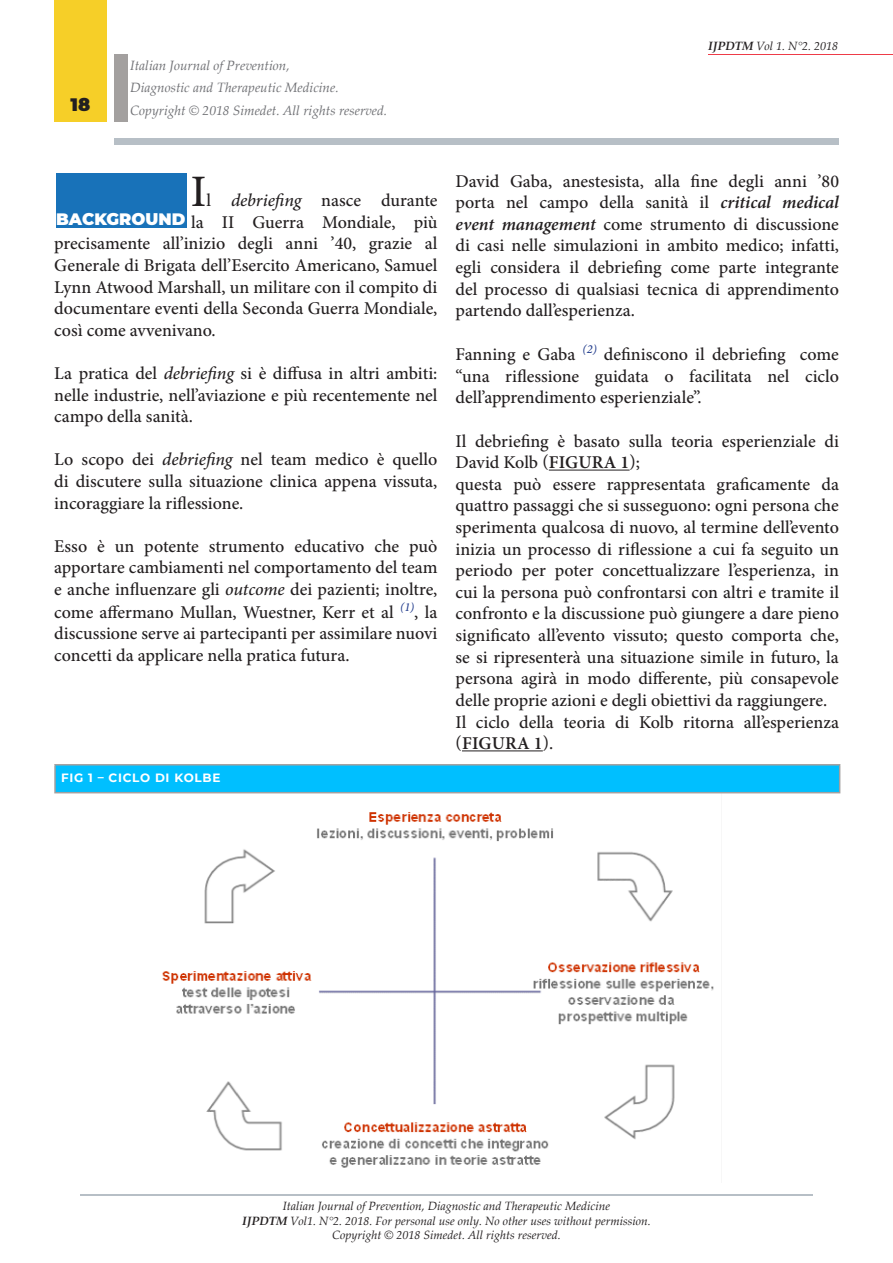
<style>
.page{position:relative;width:893px;height:1263px;background:#fff}
.page>*{position:absolute;margin:0;border:0;box-sizing:border-box;transform-origin:0 0}
.t1{font:500 45px "Minion Pro";color:#231f20}
.t2{font:500 18px/21.6px "Minion Pro";color:#231f20;text-align:justify}
.t3{font:900 18px "Montserrat";color:#231f20}
.t4{font:900 16.5px "Montserrat";color:#fff}
.t5{font:italic 13.5px/22.5px "Palatino Linotype";color:#6f7074}
.t6{font:italic 12px/14.4px "Palatino Linotype";color:#231f20;text-align:center}
.t7{font:700 12px "Montserrat";letter-spacing:.06em;color:#fff}
.s1{font-weight:700}
.s2{font-style:italic}
.s3{font-weight:600;font-style:italic}
.s4{font-weight:600}
</style>
<div class="page">
<div style="left:54px;top:0;width:53px;height:122px;background:#f6cf28"></div>
<div style="left:115px;top:54px;width:13px;height:68px;background:#a3a09f"></div>
<div style="left:115px;top:138px;width:724px;height:7px;background:#b7bfc6"></div>
<hr style="left:80px;top:1194px;width:733px;height:2px;background:#b7bfc6">
<hr style="left:708px;top:54px;width:185px;height:1px;background:#ee3b48">
<div style="left:56px;top:173px;width:131px;height:55px;background:#1872b9"></div>
<hr style="left:549px;top:470px;width:81px;height:1px;background:#231f20">
<hr style="left:462px;top:750px;width:81px;height:1px;background:#231f20">
<img style="left:155px;top:793px;width:566px;height:375px">
<div style="left:55px;top:765px;width:785px;height:28px;background:#00bfff"></div>
<hr style="left:54px;top:764px;width:786px;height:1px;background:#a3a09f">
<hr style="left:54px;top:765px;width:2px;height:27px;background:#a3a09f">
<svg style="left:839px;top:765px;width:1px;height:27px"></svg>
<hr style="left:54px;top:792px;width:786px;height:1px;background:#a3a09f">
<p class="t3" style="left:70px;top:91px;width:21px">18</p>
<p class="t5" style="left:130px;top:53px;width:258px">Italian Journal of Prevention,<br>Diagnostic and Therapeutic Medicine.<br>Copyright © 2018 Simedet. All rights reserved.</p>
<p class="t6" style="left:708px;top:38px;width:132px"><span class="s1">IJPDTM</span> Vol 1. N°2. 2018</p>
<h1 class="t1" style="left:191px;top:161px;width:17px">I</h1>
<p class="t2" style="left:207px;top:190px;width:232px">l <span class="s2">debriefing</span> nasce durante</p>
<p class="t2" style="left:191px;top:211px;width:248px">la II Guerra Mondiale, più</p>
<p class="t2" style="left:54px;top:233px;width:385px">precisamente all’inizio degli anni ’40, grazie al</p>
<p class="t2" style="left:54px;top:254px;width:385px">Generale di Brigata dell’Esercito Americano, Samuel</p>
<p class="t2" style="left:54px;top:276px;width:385px">Lynn Atwood Marshall, un militare con il compito di</p>
<p class="t2" style="left:54px;top:298px;width:385px">documentare eventi della Seconda Guerra Mondiale,</p>
<p class="t2" style="left:54px;top:319px;width:163px">così come avvenivano.</p>
<p class="t2" style="left:54px;top:362px;width:385px">La pratica del <span class="s2">debriefing</span> si è diffusa in altri ambiti: nelle industrie, nell’aviazione e più recentemente nel campo della sanità.</p>
<p class="t2" style="left:54px;top:449px;width:385px">Lo scopo dei <span class="s2">debriefing</span> nel team medico è quello di discutere sulla situazione clinica appena vissuta, incoraggiare la riflessione.</p>
<p class="t2" style="left:54px;top:535px;width:385px">Esso è un potente strumento educativo che può apportare cambiamenti nel comportamento del team e anche influenzare gli <span class="s2">outcome</span> dei pazienti; inoltre, come affermano Mullan, Wuestner, Kerr et al <sup>(1)</sup>, la discussione serve ai partecipanti per assimilare nuovi concetti da applicare nella pratica futura.</p>
<p class="t4" style="left:56px;top:207px;width:131px">BACKGROUND</p>
<p class="t7" style="left:61px;top:769px;width:161px">FIG 1 – CICLO DI KOLBE</p>
<p class="t2" style="left:455px;top:170px;width:385px">David Gaba, anestesista, alla fine degli anni ’80 porta nel campo della sanità il <span class="s3">critical medical event management</span> come strumento di discussione di casi nelle simulazioni in ambito medico; infatti, egli considera il debriefing come parte integrante del processo di qualsiasi tecnica di apprendimento partendo dall’esperienza.</p>
<p class="t2" style="left:455px;top:344px;width:385px">Fanning e Gaba <sup>(2)</sup> definiscono il debriefing come “una riflessione guidata o facilitata nel ciclo dell’apprendimento esperienziale”.</p>
<p class="t2" style="left:455px;top:430px;width:385px;text-align:left">Il debriefing è basato sulla teoria esperienziale di David Kolb (<span class="s4">FIGURA 1</span>);<br>questa può essere rappresentata graficamente da quattro passaggi che si susseguono: ogni persona che sperimenta qualcosa di nuovo, al termine dell’evento inizia un processo di riflessione a cui fa seguito un periodo per poter concettualizzare l’esperienza, in cui la persona può confrontarsi con altri e tramite il confronto e la discussione può giungere a dare pieno significato all’evento vissuto; questo comporta che, se si ripresenterà una situazione simile in futuro, la persona agirà in modo differente, più consapevole delle proprie azioni e degli obiettivi da raggiungere.<br>Il ciclo della teoria di Kolb ritorna all’esperienza (<span class="s4">FIGURA 1</span>).</p>
<p class="t6" style="left:242px;top:1198px;width:410px">Italian Journal of Prevention, Diagnostic and Therapeutic Medicine<br><span class="s1">IJPDTM</span> Vol1. N°2. 2018. For personal use only. No other uses without permission.<br>Copyright © 2018 Simedet. All rights reserved.</p>
</div>
